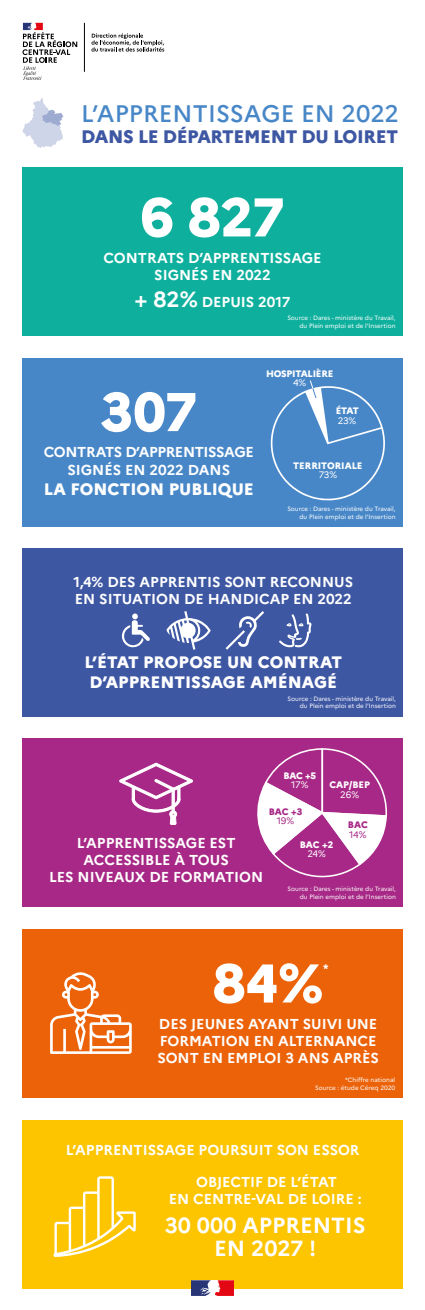
<style>
.page{position:relative;width:425px;height:1310px;background:#fff}
.page>*{position:absolute;margin:0;border:0;box-sizing:border-box;transform-origin:0 0}
.t1{font:800 54.38px "Marianne";color:#fff}
.t2{font:500 23.88px "Marianne";letter-spacing:.005em;color:#4887c7}
.t3{font:700 21.88px/23.1px "Marianne";color:#fff;text-align:center}
.t4{font:800 18.12px "Marianne";letter-spacing:-.02em;color:#3e57a3}
.t5{font:800 16.56px/19.9px "Marianne";color:#fff;text-align:center}
.t6{font:700 14.38px/17.2px "Marianne";color:#fff;text-align:center}
.t7{font:700 14.38px/17.2px "Marianne";letter-spacing:-.025em;color:#fff;text-align:center}
.t8{font:800 10.94px "Marianne";color:#fff}
.t9{font:800 9.38px "Marianne";letter-spacing:-.015em;color:#fff}
.t10{font:9.38px "Marianne";letter-spacing:-.04em;color:#fff}
.t11{font:800 9.38px "Marianne";letter-spacing:-.01em;color:#a72886}
.t12{font:9.38px "Marianne";color:#a72886}
.t13{font:6.25px/7.5px "Marianne";color:#fff;text-align:right}
.s1{font-size:21.88px}
</style>
<div class="page">
<div style="left:22px;top:738px;width:381px;height:168px;background:#a72886"></div>
<svg style="left:257px;top:748px;width:130px;height:130px"></svg>
<div style="left:22px;top:1119px;width:381px;height:169px;background:#fdc400"></div>
<svg style="left:191px;top:1280px;width:43px;height:15px"></svg>
<div style="left:22px;top:929px;width:380px;height:168px;background:#eb6209"></div>
<svg style="left:50px;top:972px;width:82px;height:81px"></svg>
<div style="left:22px;top:167px;width:381px;height:168px;background:#0eb09d"></div>
<div style="left:22px;top:358px;width:381px;height:168px;background:#4887c7"></div>
<svg style="left:120px;top:763px;width:73px;height:62px"></svg>
<div style="left:22px;top:548px;width:381px;height:168px;background:#3e57a3"></div>
<svg style="left:122px;top:613px;width:28px;height:35px"></svg>
<svg style="left:279px;top:613px;width:33px;height:34px"></svg>
<svg style="left:166px;top:611px;width:45px;height:38px"></svg>
<svg style="left:226px;top:630px;width:19px;height:19px"></svg>
<svg style="left:238px;top:611px;width:26px;height:36px"></svg>
<svg style="left:53px;top:1176px;width:83px;height:80px"></svg>
<hr style="left:84px;top:23px;width:1px;height:49px;background:#000">
<svg style="left:91px;top:33px;width:73px;height:19px"></svg>
<svg style="left:23px;top:23px;width:54px;height:57px"></svg>
<svg style="left:22px;top:98px;width:42px;height:50px"></svg>
<svg style="left:270px;top:380px;width:115px;height:121px"></svg>
<h2 class="t2" style="left:81px;top:99px;width:319px">L’APPRENTISSAGE EN 2022</h2>
<p class="t4" style="left:81px;top:125px;width:318px">DANS LE DÉPARTEMENT DU LOIRET</p>
<h1 class="t1" style="left:141px;top:184px;width:145px">6 827</h1>
<p class="t6" style="left:103px;top:249px;width:220px">CONTRATS D’APPRENTISSAGE<br>SIGNÉS EN 2022</p>
<p class="t6" style="left:135px;top:293px;width:157px"><span class="s1">+ 82%</span> DEPUIS 2017</p>
<p class="t13" style="left:287px;top:314px;width:110px">Source : Dares - ministère du Travail, du Plein emploi et de l’Insertion</p>
<h1 class="t1" style="left:101px;top:378px;width:98px">307</h1>
<p class="t7" style="left:44px;top:443px;width:212px">CONTRATS D’APPRENTISSAGE<br>SIGNÉS EN 2022 DANS</p>
<p class="t5" style="left:44px;top:478px;width:212px">LA FONCTION PUBLIQUE</p>
<p class="t9" style="left:266px;top:367px;width:69px">HOSPITALIÈRE</p>
<p class="t10" style="left:293px;top:377px;width:15px">4%</p>
<p class="t9" style="left:336px;top:405px;width:25px">ÉTAT</p>
<p class="t10" style="left:338px;top:415px;width:20px">23%</p>
<p class="t9" style="left:293px;top:459px;width:71px">TERRITORIALE</p>
<p class="t10" style="left:319px;top:469px;width:20px">73%</p>
<p class="t13" style="left:287px;top:505px;width:110px">Source : Dares - ministère du Travail, du Plein emploi et de l’Insertion</p>
<p class="t6" style="left:73px;top:574px;width:281px;line-height:16.9px;text-align:left">1,4% DES APPRENTIS SONT RECONNUS<br>EN SITUATION DE HANDICAP EN 2022</p>
<p class="t5" style="left:84px;top:652px;width:259px">L’ÉTAT PROPOSE UN CONTRAT<br>D’APPRENTISSAGE AMÉNAGÉ</p>
<p class="t13" style="left:288px;top:695px;width:110px">Source : Dares - ministère du Travail, du Plein emploi et de l’Insertion</p>
<p class="t9" style="left:283px;top:770px;width:34px">BAC +5</p>
<p class="t10" style="left:291px;top:779px;width:19px">17%</p>
<p class="t11" style="left:269px;top:806px;width:35px">BAC +3</p>
<p class="t12" style="left:277px;top:815px;width:19px">19%</p>
<p class="t9" style="left:329px;top:779px;width:42px">CAP/BEP</p>
<p class="t10" style="left:340px;top:788px;width:20px">26%</p>
<p class="t11" style="left:348px;top:819px;width:21px">BAC</p>
<p class="t12" style="left:349px;top:828px;width:19px">14%</p>
<p class="t9" style="left:300px;top:839px;width:35px">BAC +2</p>
<p class="t10" style="left:307px;top:848px;width:20px">24%</p>
<p class="t6" style="left:49px;top:833px;width:216px">L’APPRENTISSAGE EST<br>ACCESSIBLE À TOUS<br>LES NIVEAUX DE FORMATION</p>
<p class="t13" style="left:288px;top:885px;width:110px">Source : Dares - ministère du Travail, du Plein emploi et de l’Insertion</p>
<h1 class="t1" style="left:213px;top:950px;width:112px">84%</h1>
<p class="t6" style="left:157px;top:1015px;width:223px;text-align:left">DES JEUNES AYANT SUIVI UNE<br>FORMATION EN ALTERNANCE<br>SONT EN EMPLOI 3 ANS APRÈS</p>
<p class="t8" style="left:323px;top:961px;width:7px">*</p>
<p class="t13" style="left:315px;top:1076px;width:82px">*Chiffre national<br>Source : étude Céreq 2020</p>
<p class="t6" style="left:66px;top:1141px;width:295px">L’APPRENTISSAGE POURSUIT SON ESSOR</p>
<p class="t6" style="left:169px;top:1173px;width:194px">OBJECTIF DE L’ÉTAT<br>EN CENTRE-VAL DE LOIRE :</p>
<h3 class="t3" style="left:165px;top:1213px;width:202px">30 000 APPRENTIS<br>EN 2027 !</h3>
</div>
